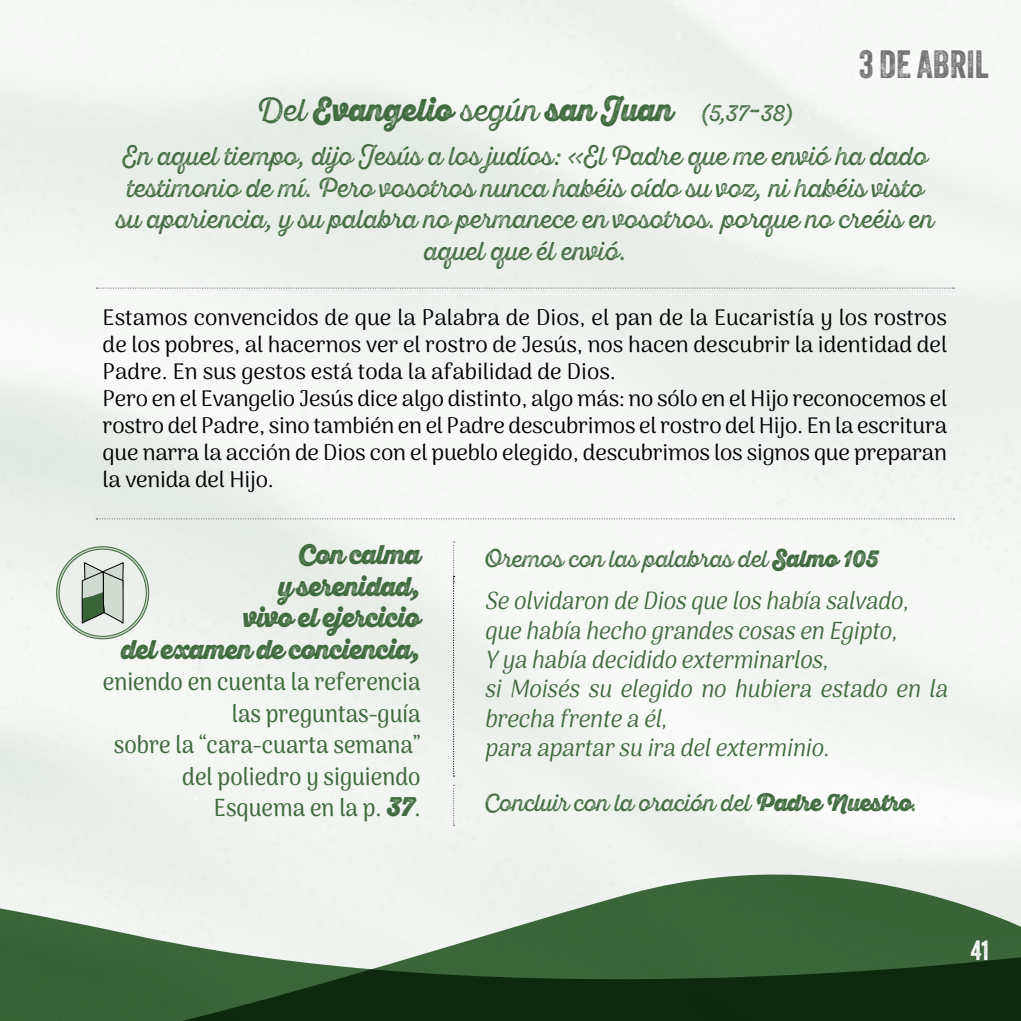
<style>
.page{position:relative;width:1021px;height:1021px;background:#fff}
.page>*{position:absolute;margin:0;border:0;box-sizing:border-box;transform-origin:0 0}
.t1{font:38.25px "Veneer Two";color:#706f6f}
.t2{font:31.5px "Sant Elia Rough Black Two";color:#406b3e;scale:.91 1}
.t3{font:27px/31.5px "Sant Elia Rough Black Two";letter-spacing:-.02em;color:#406b3e;text-align:right;scale:.91 1}
.t4{font:27px "Veneer";color:#fff}
.t5{font:25.88px/31.5px "Sant Elia Rough Two";color:#406b3e;text-align:center;scale:.91 1}
.t6{font:italic 24.75px/29.2px "Arima Koshi";color:#406b3e;scale:.91 1}
.t7{font:500 24.75px/31.5px "Arima Koshi";color:#406b3e;text-align:right;scale:.91 1}
.t8{font:23.62px "Sant Elia Rough Two";letter-spacing:-.01em;color:#406b3e;scale:.91 1}
.t9{font:22.5px/27px "Arima Koshi";letter-spacing:-.01em;color:#000}
.s1{font-family:"Sant Elia Rough Two"}
.s2{font-family:"Sant Elia Rough Two";font-size:22.5px}
.s3{font-family:"Sant Elia Rough Black Two";font-weight:400;font-size:27px}
.s4{font-family:"Sant Elia Rough Black Two"}
</style>
<div class="page">
<img style="left:0;top:0;width:1020px;height:1020px">
<svg style="left:96px;top:518px;width:858px;height:1px"></svg>
<svg style="left:96px;top:287px;width:858px;height:8px"></svg>
<svg style="left:453px;top:541px;width:1px;height:235px"></svg>
<svg style="left:453px;top:784px;width:1px;height:41px"></svg>
<div style="left:58px;top:548px;width:89px;height:89px;background:#ecf0ec;border-radius:50%"></div>
<div style="left:56px;top:546px;width:93px;height:93px;border:3px solid #c6d3c5;border-radius:50%"></div>
<svg style="left:82px;top:562px;width:41px;height:61px;background:#a5b3a5"></svg>
<h1 class="t1" style="left:858px;top:41px;width:132px">3 DE ABRIL</h1>
<h2 class="t2" style="left:257px;top:92px;width:590px"><span class="s1">Del</span> Evangelio <span class="s1">según</span> san Juan <span class="s2">(5,37</span><span class="s1">-</span><span class="s2">38)</span></h2>
<p class="t5" style="left:116px;top:140px;width:900px">En aquel tiempo, dijo Jesús a los judíos: «El Padre que me envió ha dado testimonio de mí. Pero vosotros nunca habéis oído su voz, ni habéis visto su apariencia, y su palabra no permanece en vosotros. porque no creéis en aquel que él envió.</p>
<p class="t9" style="left:103px;top:304px;width:846px">Estamos convencidos de que la Palabra de Dios, el pan de la Eucaristía y los rostros de los pobres, al hacernos ver el rostro de Jesús, nos hacen descubrir la identidad del Padre. En sus gestos está toda la afabilidad de Dios.<br>Pero en el Evangelio Jesús dice algo distinto, algo más: no sólo en el Hijo reconocemos el rostro del Padre, sino también en el Padre descubrimos el rostro del Hijo. En la escritura que narra la acción de Dios con el pueblo elegido, descubrimos los signos que preparan la venida del Hijo.</p>
<p class="t3" style="left:121px;top:539px;width:331px">Con calma<br>y serenidad,<br>vivo el ejercicio<br>del examen de conciencia,</p>
<p class="t7" style="left:103px;top:666px;width:350px">eniendo en cuenta la referencia las preguntas-guía<br>sobre la “cara-cuarta semana” del poliedro y siguiendo<br>Esquema en la p. <span class="s3">37</span>.</p>
<p class="t8" style="left:484px;top:545px;width:435px">Oremos con las palabras del <span class="s4">Salmo 105</span></p>
<p class="t6" style="left:484px;top:586px;width:517px">Seolvidaron deDiosqueloshabíasalvado, quehabíahechograndescosasen Egipto, Yyahabíadecididoexterminarlos,<br>si Moisés su elegido no hubiera estado en la brechafrenteaél, paraapartarsuiradelexterminio.</p>
<p class="t8" style="left:484px;top:788px;width:477px">Concluir con la oración del <span class="s4">Padre Nuestro</span>.</p>
<p class="t4" style="left:970px;top:933px;width:20px">41</p>
</div>
